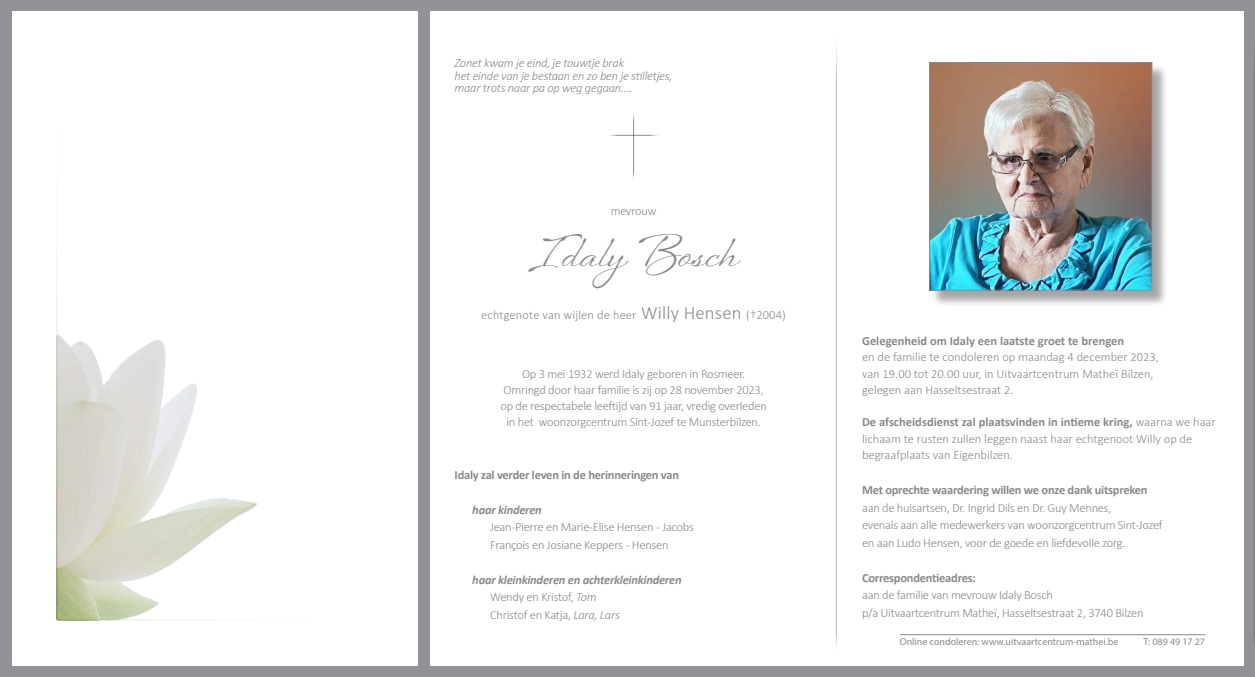
<style>
.page{position:relative;width:1255px;height:677px;background:#fff}
.page>*{position:absolute;margin:0;border:0;box-sizing:border-box;transform-origin:0 0}
.t1{font:42.5px "Sheila";color:#8a898d}
.t2{font:300 12.5px "Calibri";letter-spacing:-.02em;color:#8a898d}
.t3{font:300 12.5px/16.2px "Calibri";color:#8a898d}
.t4{font:700 12.5px "Calibri";letter-spacing:-.02em;color:#8a898d}
.t5{font:700 12.5px "Calibri";color:#8a898d}
.t6{font:italic 300 12.5px "Calibri";letter-spacing:-.02em;color:#8a898d}
.t7{font:italic 700 12.5px "Calibri";letter-spacing:-.02em;color:#8a898d}
.t8{font:300 12.5px "Calibri";letter-spacing:.01em;color:#8a898d}
.t9{font:10px "Myriad Pro";color:#8a898d}
.s1{font-size:18.75px}
.s2{font-style:italic}
.s3{font-weight:300}
</style>
<div class="page">
<div style="left:1244px;top:0;width:10px;height:677px;background:#919396"></div>
<hr style="left:899px;top:634px;width:306px;height:1px;background:#8a898d">
<div style="left:0;top:0;width:1254px;height:11px;background:#919396"></div>
<div style="left:0;top:0;width:11px;height:677px;background:#919396"></div>
<hr style="left:835px;top:24px;width:1px;height:632px;background:#231f20">
<div style="left:3px;top:667px;width:1251px;height:10px;background:#919396"></div>
<div style="left:1px;top:1px;width:11px;height:676px;background:#919396"></div>
<div style="left:418px;top:0;width:10px;height:676px;background:#919396"></div>
<hr style="left:1253px;top:23px;width:1px;height:632px;background:#231f20">
<div style="left:420px;top:666px;width:834px;height:11px;background:#919396"></div>
<div style="left:419px;top:0;width:10px;height:677px;background:#919396"></div>
<img style="left:57px;top:333px;width:200px;height:287px">
<hr style="left:56px;top:55px;width:1px;height:565px;background:#667e45">
<hr style="left:58px;top:619px;width:327px;height:1px;background:#667e45">
<div style="left:931px;top:64px;width:237px;height:243px;background:#231f20;opacity:.4"></div>
<img style="left:931px;top:64px;width:219px;height:225px">
<div style="left:929px;top:62px;width:223px;height:229px;border:1px solid #8a898d"></div>
<hr style="left:606px;top:135px;width:55px;height:1px;background:#5a595c">
<hr style="left:633px;top:110px;width:1px;height:72px;background:#5a595c">
<p class="t6" style="left:454px;top:56px;width:171px">Zonet kwam je eind, je touwtje brak</p>
<p class="t6" style="left:454px;top:68px;width:219px">het einde van je bestaan en zo ben je stilletjes,</p>
<p class="t6" style="left:454px;top:81px;width:179px">maar trots naar pa op weg gegaan....</p>
<p class="t2" style="left:610px;top:203px;width:47px">mevrouw</p>
<p class="t1" style="left:528px;top:227px;width:212px">Idaly Bosch</p>
<p class="t8" style="left:481px;top:307px;width:306px">echtgenote van wijlen de heer <span class="s1">Willy Hensen</span> (†2004)</p>
<p class="t2" style="left:522px;top:366px;width:225px">Op 3 mei 1932 werd Idaly geboren in Rosmeer.</p>
<p class="t2" style="left:503px;top:382px;width:262px">Omringd door haar familie is zij op 28 november 2023,</p>
<p class="t2" style="left:500px;top:398px;width:268px">op de respectabele leeftijd van 91 jaar, vredig overleden</p>
<p class="t2" style="left:506px;top:414px;width:256px">in het woonzorgcentrum Sint-Jozef te Munsterbilzen.</p>
<p class="t4" style="left:454px;top:466px;width:226px">Idaly zal verder leven in de herinneringen van</p>
<p class="t7" style="left:472px;top:501px;width:71px">haar kinderen</p>
<p class="t2" style="left:490px;top:519px;width:205px">Jean-Pierre en Marie-Elise Hensen - Jacobs</p>
<p class="t2" style="left:490px;top:537px;width:180px">François en Josiane Keppers - Hensen</p>
<p class="t7" style="left:472px;top:571px;width:211px">haar kleinkinderen en achterkleinkinderen</p>
<p class="t2" style="left:490px;top:589px;width:108px">Wendy en Kristof, <span class="s2">Tom</span></p>
<p class="t2" style="left:490px;top:607px;width:131px">Christof en Katja, <span class="s2">Lara, Lars</span></p>
<p class="t5" style="left:862px;top:332px;width:264px">Gelegenheid om Idaly een laatste groet te brengen</p>
<p class="t3" style="left:862px;top:349px;width:298px">en de familie te condoleren op maandag 4 december 2023,</p>
<p class="t3" style="left:862px;top:365px;width:293px">van 19.00 tot 20.00 uur, in Uitvaartcentrum Matheï Bilzen,</p>
<p class="t3" style="left:862px;top:381px;width:153px">gelegen aan Hasseltsestraat 2.</p>
<p class="t5" style="left:862px;top:413px;width:355px">De afscheidsdienst zal plaatsvinden in intieme kring, <span class="s3">waarna we haar</span></p>
<p class="t3" style="left:862px;top:430px;width:332px">lichaam te rusten zullen leggen naast haar echtgenoot Willy op de begraafplaats van Eigenbilzen.</p>
<p class="t4" style="left:862px;top:481px;width:287px">Met oprechte waardering willen we onze dank uitspreken</p>
<p class="t2" style="left:862px;top:499px;width:251px">aan de huisartsen, Dr. Ingrid Dils en Dr. Guy Mennes,</p>
<p class="t2" style="left:862px;top:517px;width:302px">evenals aan alle medewerkers van woonzorgcentrum Sint-Jozef</p>
<p class="t2" style="left:862px;top:534px;width:265px">en aan Ludo Hensen, voor de goede en liefdevolle zorg.</p>
<p class="t4" style="left:862px;top:568px;width:115px">Correspondentieadres:</p>
<p class="t2" style="left:862px;top:587px;width:192px">aan de familie van mevrouw Idaly Bosch</p>
<p class="t2" style="left:862px;top:604px;width:283px">p/a Uitvaartcentrum Matheï, Hasseltsestraat 2, 3740 Bilzen</p>
<p class="t9" style="left:899px;top:635px;width:220px">Online condoleren: www.uitvaartcentrum-mathei.be</p>
<p class="t9" style="left:1143px;top:635px;width:63px">T: 089 49 17 27</p>
</div>
